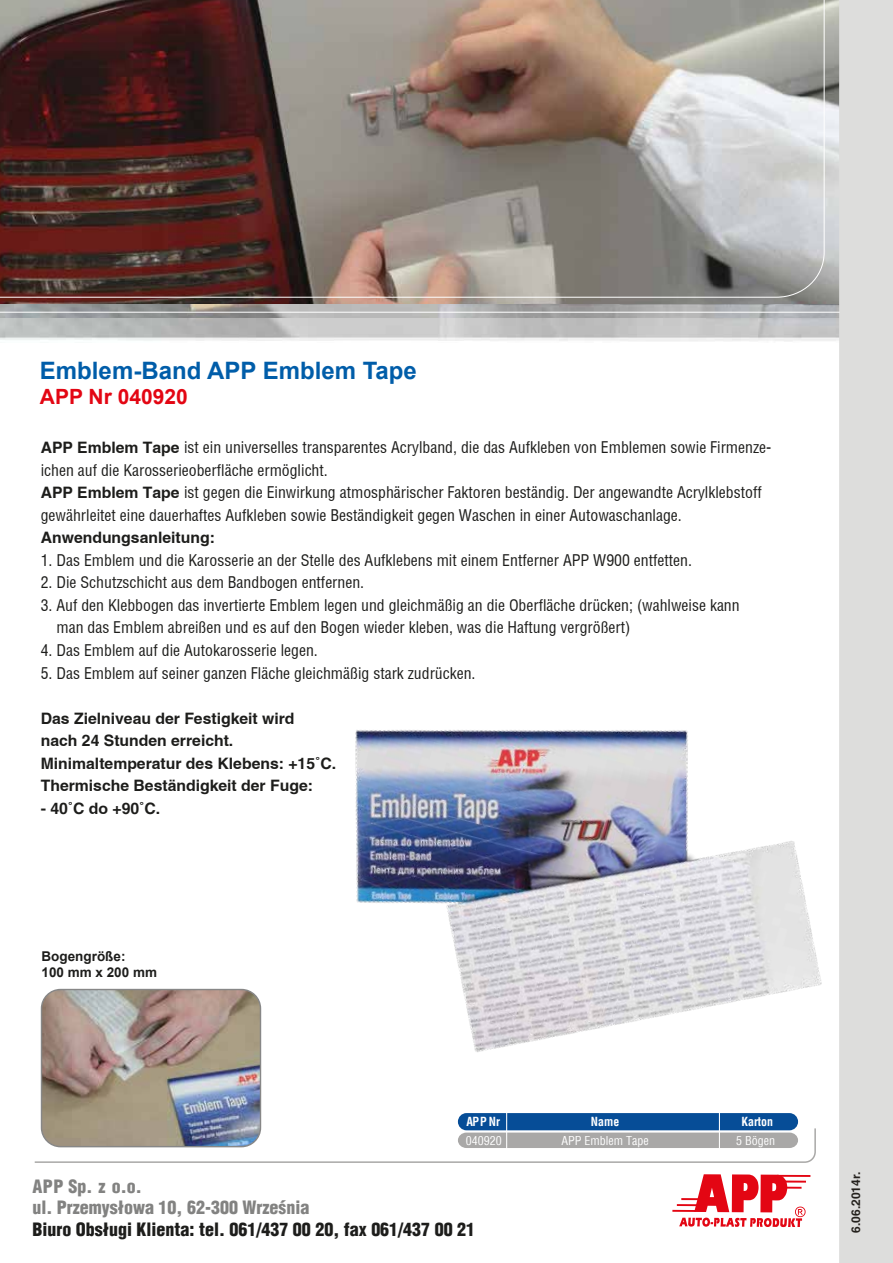
<style>
.page{position:relative;width:893px;height:1263px;background:#fff}
.page>*{position:absolute;margin:0;border:0;box-sizing:border-box;transform-origin:0 0}
.t1{font:700 24px "Arial";color:#005da9}
.t2{font:700 21px "Arial";color:#e30613}
.t3{font:900 18px "Switzerland Cond";color:#1d1d1b}
.t4{font:900 18px/21.6px "Switzerland Cond";color:#828281}
.t5{font:15.75px/22.5px "P Lswiss Cond";color:#1d1d1b}
.t6{font:700 15.75px/22.5px "P Lswiss";color:#1d1d1b}
.t7{font:700 13.5px/16.2px "Arial";color:#1d1d1b}
.t8{font:12px "Switzerland Condensed";color:#fff}
.t9{font:700 12px "Switzerland Condensed";color:#fff}
.t10{font:700 12px "P Lswiss";color:#24211d}
.s1{font-family:"P Lswiss";font-weight:700}
</style>
<div class="page">
<img style="left:0;top:0;width:839px;height:305px">
<img style="left:0;top:305px;width:839px;height:13px">
<div style="left:839px;top:0;width:54px;height:1263px;background:#dddddc"></div>
<hr style="left:0;top:312px;width:839px;height:1px;background:#fff">
<img style="left:0;top:0;width:825px;height:298px">
<hr style="left:672px;top:1210px;width:24px;height:2px;background:#e30613">
<hr style="left:777px;top:1175px;width:33px;height:2px;background:#e30613">
<hr style="left:677px;top:1204px;width:23px;height:2px;background:#e30613">
<svg style="left:679px;top:1174px;width:127px;height:53px"></svg>
<svg style="left:34px;top:1128px;width:775px;height:35px"></svg>
<img style="left:42px;top:989px;width:172px;height:158px">
<div style="left:41px;top:989px;width:220px;height:158px;border:1px solid #878787;border-radius:19px"></div>
<img style="left:214px;top:615px;width:679px;height:547px">
<h1 class="t1" style="left:40px;top:354px;width:378px">Emblem-Band APP Emblem Tape</h1>
<h2 class="t2" style="left:40px;top:383px;width:149px">APP Nr 040920</h2>
<p class="t5" style="left:41px;top:436px;width:732px"><span class="s1">APP Emblem Tape</span> ist ein universelles transparentes Acrylband, die das Aufkleben von Emblemen sowie Firmenze&shy;ichen auf die Karosserieoberfläche ermöglicht.<br><span class="s1">APP Emblem Tape</span> ist gegen die Einwirkung atmosphärischer Faktoren beständig. Der angewandte Acrylklebstoff gewährleitet eine dauerhaftes Aufkleben sowie Beständigkeit gegen Waschen in einer Autowaschanlage.</p>
<p class="t6" style="left:41px;top:526px;width:176px">Anwendungsanleitung:</p>
<p class="t5" style="left:41px;top:549px;width:653px">1. Das Emblem und die Karosserie an der Stelle des Aufklebens mit einem Entferner APP W900 entfetten.</p>
<p class="t5" style="left:41px;top:571px;width:325px">2. Die Schutzschicht aus dem Bandbogen entfernen.</p>
<p class="t5" style="left:56px;top:594px;width:685px;text-indent:-16px">3. Auf den Klebbogen das invertierte Emblem legen und gleichmäßig an die Oberfläche drücken; (wahlweise kann man das Emblem abreißen und es auf den Bogen wieder kleben, was die Haftung vergrößert)</p>
<p class="t5" style="left:41px;top:639px;width:279px">4. Das Emblem auf die Autokarosserie legen.</p>
<p class="t5" style="left:41px;top:661px;width:436px">5. Das Emblem auf seiner ganzen Fläche gleichmäßig stark zudrücken.</p>
<p class="t6" style="left:41px;top:706px;width:297px">Das Zielniveau der Festigkeit wird<br>nach 24 Stunden erreicht.<br>Minimaltemperatur des Klebens: +15°C.<br>Thermische Beständigkeit der Fuge:</p>
<p class="t6" style="left:41px;top:796px;width:121px">- 40°C do +90°C.</p>
<p class="t7" style="left:42px;top:948px;width:117px">Bogengröße:<br>100 mm x 200 mm</p>
<p class="t9" style="left:467px;top:1115px;width:35px">APP Nr</p>
<p class="t8" style="left:466px;top:1133px;width:37px">040920</p>
<p class="t4" style="left:32px;top:1175px;width:278px">APP Sp. z o.o.<br>ul. Przemysłowa 10, 62-300 Września</p>
<p class="t3" style="left:32px;top:1218px;width:444px">Biuro Obsługi Klienta: tel. 061/437 00 20, fax 061/437 00 21</p>
<p class="t9" style="left:591px;top:1115px;width:30px">Name</p>
<p class="t8" style="left:561px;top:1133px;width:89px">APP Emblem Tape</p>
<p class="t9" style="left:741px;top:1115px;width:33px">Karton</p>
<p class="t8" style="left:736px;top:1133px;width:40px">5 Bögen</p>
<p class="t10" style="left:849px;top:1232px;width:63px;rotate:-90deg">6.06.2014r.</p>
</div>
